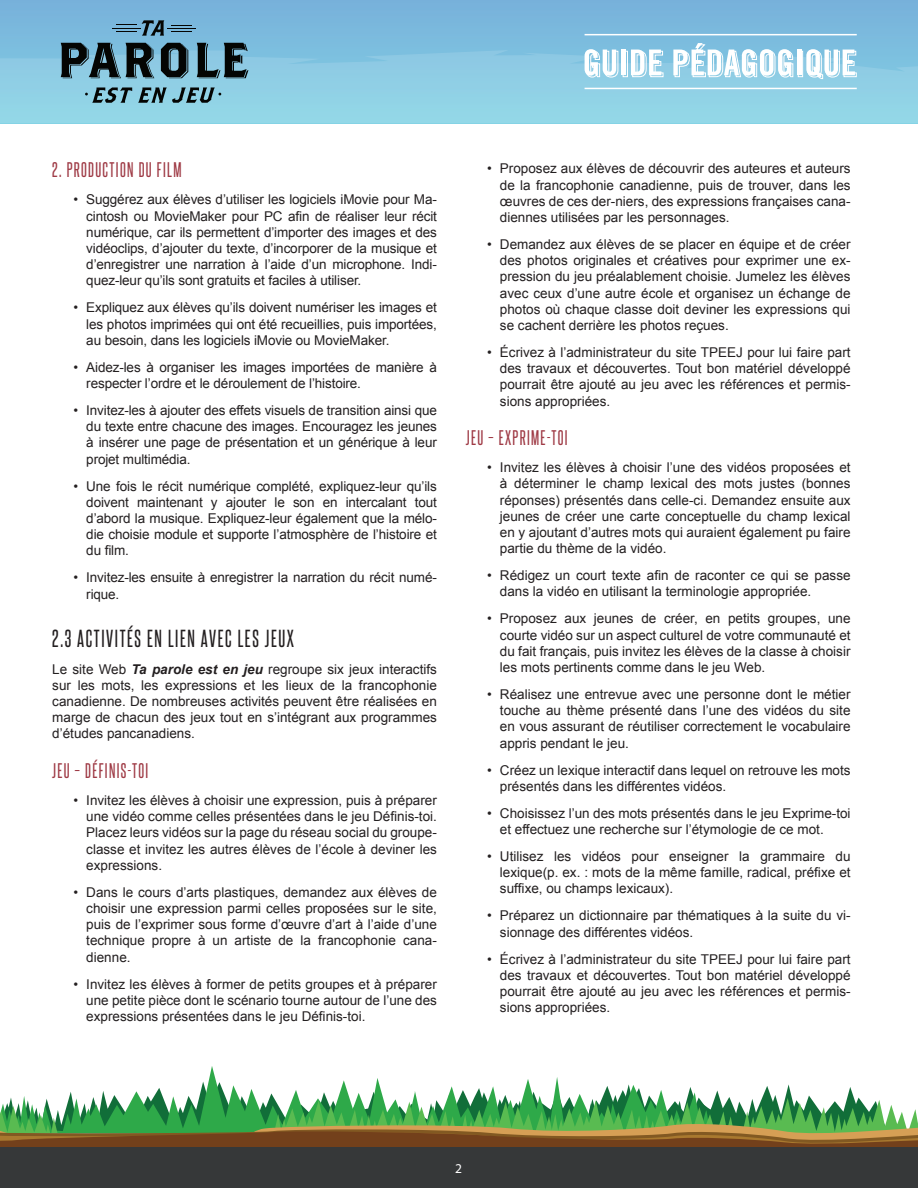
<style>
.page{position:relative;width:918px;height:1188px;background:#fff}
.page>*{position:absolute;margin:0;border:0;box-sizing:border-box;transform-origin:0 0}
.t1{font:21px "Steelfish Rg";letter-spacing:.075em;color:#231f20}
.t2{font:18px "Steelfish Rg";letter-spacing:.075em;color:#9f3b46}
.t3{font:13.5px/16.2px "Arial";color:#231f20;text-align:justify}
.t4{font:700 13.5px "Trade Gothic";color:#fff}
.s1{font-weight:700;font-style:italic}
</style>
<div class="page">
<svg style="left:0;top:1082px;width:918px;height:66px"></svg>
<div style="left:0;top:0;width:918px;height:123px;background:#7ab7dc"></div>
<svg style="left:0;top:50px;width:918px;height:73px;background:#8fd0e5"></svg>
<div style="left:0;top:1148px;width:918px;height:40px;background:#363839"></div>
<svg style="left:61px;top:43px;width:93px;height:35px;background:#3e5a65"></svg>
<svg style="left:161px;top:43px;width:27px;height:35px"></svg>
<svg style="left:197px;top:43px;width:51px;height:35px;background:#456470"></svg>
<svg style="left:112px;top:20px;width:83px;height:16px"></svg>
<svg style="left:85px;top:87px;width:47px;height:16px"></svg>
<svg style="left:138px;top:87px;width:83px;height:16px"></svg>
<svg style="left:585px;top:43px;width:272px;height:36px"></svg>
<hr style="left:585px;top:34px;width:272px;height:1px;background:#fff">
<hr style="left:585px;top:88px;width:272px;height:1px;background:#fff">
<p class="t2" style="left:52px;top:159px;width:131px">2. PRODUCTION DU FILM</p>
<p class="t3" style="left:86px;top:192px;width:352px;text-indent:-13px">• Suggérez aux élèves d’utiliser les logiciels iMovie pour Ma&shy;cintosh ou MovieMaker pour PC afin de réaliser leur récit numérique, car ils permettent d’importer des images et des vidéoclips, d’ajouter du texte, d’incorporer de la musique et d’enregistrer une narration à l’aide d’un microphone. Indi&shy;quez-leur qu’ils sont gratuits et faciles à utiliser.</p>
<p class="t3" style="left:86px;top:300px;width:352px;text-indent:-13px">• Expliquez aux élèves qu’ils doivent numériser les images et les photos imprimées qui ont été recueillies, puis importées, au besoin, dans les logiciels iMovie ou MovieMaker.</p>
<p class="t3" style="left:86px;top:359px;width:352px;text-indent:-13px">• Aidez-les à organiser les images importées de manière à respecter l’ordre et le déroulement de l’histoire.</p>
<p class="t3" style="left:86px;top:402px;width:352px;text-indent:-13px">• Invitez-les à ajouter des effets visuels de transition ainsi que du texte entre chacune des images. Encouragez les jeunes à insérer une page de présentation et un générique à leur projet multimédia.</p>
<p class="t3" style="left:86px;top:478px;width:352px;text-indent:-13px">• Une fois le récit numérique complété, expliquez-leur qu’ils doivent maintenant y ajouter le son en intercalant tout d’abord la musique. Expliquez-leur également que la mélo&shy;die choisie module et supporte l’atmosphère de l’histoire et du film.</p>
<p class="t3" style="left:86px;top:570px;width:352px;text-indent:-13px">• Invitez-les ensuite à enregistrer la narration du récit numé&shy;rique.</p>
<p class="t1" style="left:52px;top:625px;width:243px">2.3 ACTIVITÉS EN LIEN AVEC LES JEUX</p>
<p class="t3" style="left:52px;top:661px;width:386px">Le site Web <span class="s1">Ta parole est en jeu</span> regroupe six jeux interactifs sur les mots, les expressions et les lieux de la francophonie canadienne. De nombreuses activités peuvent être réalisées en marge de chacun des jeux tout en s’intégrant aux programmes d’études pancanadiens.</p>
<p class="t2" style="left:52px;top:760px;width:98px">JEU – DÉFINIS-TOI</p>
<p class="t3" style="left:86px;top:792px;width:352px;text-indent:-13px">• Invitez les élèves à choisir une expression, puis à préparer une vidéo comme celles présentées dans le jeu Définis-toi.<br>Placez leurs vidéos sur la page du réseau social du groupe&shy;classe et invitez les autres élèves de l’école à deviner les expressions.</p>
<p class="t3" style="left:86px;top:884px;width:352px;text-indent:-13px">• Dans le cours d’arts plastiques, demandez aux élèves de choisir une expression parmi celles proposées sur le site, puis de l’exprimer sous forme d’œuvre d’art à l’aide d’une technique propre à un artiste de la francophonie cana&shy;dienne.</p>
<p class="t3" style="left:86px;top:976px;width:352px;text-indent:-13px">• Invitez les élèves à former de petits groupes et à préparer une petite pièce dont le scénario tourne autour de l’une des expressions présentées dans le jeu Définis-toi.</p>
<p class="t3" style="left:500px;top:161px;width:352px;text-indent:-13px">• Proposez aux élèves de découvrir des auteures et auteurs de la francophonie canadienne, puis de trouver, dans les œuvres de ces der-niers, des expressions françaises cana&shy;diennes utilisées par les personnages.</p>
<p class="t3" style="left:500px;top:236px;width:352px;text-indent:-13px">• Demandez aux élèves de se placer en équipe et de créer des photos originales et créatives pour exprimer une ex&shy;pression du jeu préalablement choisie. Jumelez les élèves avec ceux d’une autre école et organisez un échange de photos où chaque classe doit deviner les expressions qui se cachent derrière les photos reçues.</p>
<p class="t3" style="left:500px;top:344px;width:352px;text-indent:-13px">• Écrivez à l’administrateur du site TPEEJ pour lui faire part des travaux et découvertes. Tout bon matériel développé pourrait être ajouté au jeu avec les références et permis&shy;sions appropriées.</p>
<p class="t2" style="left:466px;top:427px;width:103px">JEU – EXPRIME-TOI</p>
<p class="t3" style="left:500px;top:460px;width:352px;text-indent:-13px">• Invitez les élèves à choisir l’une des vidéos proposées et à déterminer le champ lexical des mots justes (bonnes réponses) présentés dans celle-ci. Demandez ensuite aux jeunes de créer une carte conceptuelle du champ lexical en y ajoutant d’autres mots qui auraient également pu faire partie du thème de la vidéo.</p>
<p class="t3" style="left:500px;top:568px;width:352px;text-indent:-13px">• Rédigez un court texte afin de raconter ce qui se passe dans la vidéo en utilisant la terminologie appropriée.</p>
<p class="t3" style="left:500px;top:611px;width:352px;text-indent:-13px">• Proposez aux jeunes de créer, en petits groupes, une courte vidéo sur un aspect culturel de votre communauté et du fait français, puis invitez les élèves de la classe à choisir les mots pertinents comme dans le jeu Web.</p>
<p class="t3" style="left:500px;top:686px;width:352px;text-indent:-13px">• Réalisez une entrevue avec une personne dont le métier touche au thème présenté dans l’une des vidéos du site en vous assurant de réutiliser correctement le vocabulaire appris pendant le jeu.</p>
<p class="t3" style="left:500px;top:762px;width:352px;text-indent:-13px">• Créez un lexique interactif dans lequel on retrouve les mots présentés dans les différentes vidéos.</p>
<p class="t3" style="left:500px;top:805px;width:352px;text-indent:-13px">• Choisissez l’un des mots présentés dans le jeu Exprime-toi et effectuez une recherche sur l’étymologie de ce mot.</p>
<p class="t3" style="left:500px;top:848px;width:352px;text-indent:-13px">• Utilisez les vidéos pour enseigner la grammaire du lexique(p. ex. : mots de la même famille, radical, préfixe et suffixe, ou champs lexicaux).</p>
<p class="t3" style="left:500px;top:908px;width:352px;text-indent:-13px">• Préparez un dictionnaire par thématiques à la suite du vi&shy;sionnage des différentes vidéos.</p>
<p class="t3" style="left:500px;top:951px;width:352px;text-indent:-13px">• Écrivez à l’administrateur du site TPEEJ pour lui faire part des travaux et découvertes. Tout bon matériel développé pourrait être ajouté au jeu avec les références et permis&shy;sions appropriées.</p>
<p class="t4" style="left:455px;top:1160px;width:8px">2</p>
</div>
